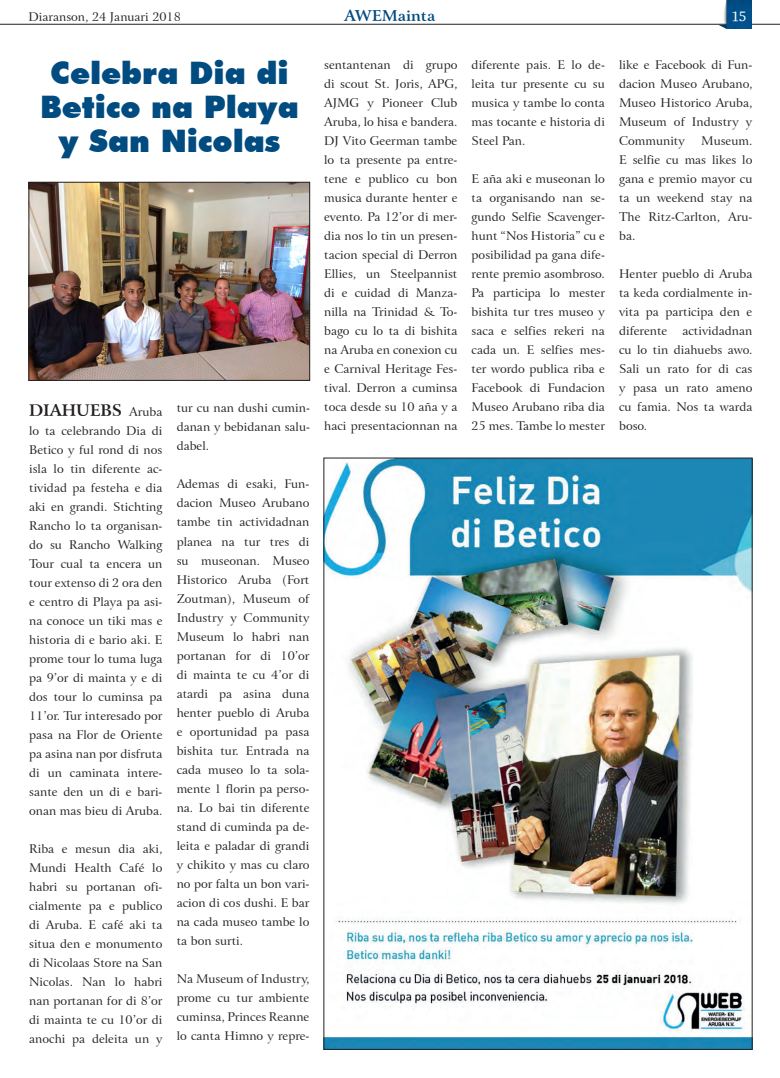
<style>
.page{position:relative;width:780px;height:1078px;background:#fff}
.page>*{position:absolute;margin:0;border:0;box-sizing:border-box;transform-origin:0 0}
.No_Spacing{font:900 31px/34.1px "Futura BT";color:#004b80;text-align:center}
.Body_Text_14{font:700 16px "Arrus BT";color:#231f20}
.t1{font:700 15px "Arrus BT";color:#004b80}
.t2{font:14px "Charter ITCTT";color:#fff}
.Body_Text_14-2{font:12px/19px "Arrus BT";color:#231f20;text-align:justify}
.s1{font-weight:400;font-size:12px}
</style>
<div class="page">
<img style="left:718px;top:0;width:33px;height:28px">
<svg style="left:751px;top:24px;width:29px;height:1px"></svg>
<hr style="left:0;top:24px;width:726px;height:1px;background:#231f20">
<img style="left:325px;top:459px;width:425px;height:588px">
<img style="left:31px;top:184px;width:277px;height:194px">
<div style="left:29px;top:182px;width:281px;height:198px;border:1px solid #231f20"></div>
<p class="Body_Text_14-2" style="left:29px;top:7px;width:154px">Diaranson, 24 Januari 2018</p>
<p class="t1" style="left:344px;top:6px;width:92px">AWEMainta</p>
<p class="t2" style="left:731px;top:7px;width:17px">15</p>
<p class="No_Spacing" style="left:40px;top:55px;width:260px">Celebra Dia di<br>Betico na Playa y San Nicolas</p>
<p class="Body_Text_14" style="left:29px;top:400px;width:135px">DIAHUEBS <span class="s1">Aruba</span></p>
<p class="Body_Text_14-2" style="left:29px;top:421px;width:135px">lo ta celebrando Dia di Betico y ful rond di nos isla lo tin diferente ac&shy;tividad pa festeha e dia aki en grandi. Stichting Rancho lo ta organisan&shy;do su Rancho Walking Tour cual ta encera un tour extenso di 2 ora den e centro di Playa pa asi&shy;na conoce un tiki mas e historia di e bario aki. E prome tour lo tuma luga pa 9’or di mainta y e di dos tour lo cuminsa pa 11’or. Tur interesado por pasa na Flor de Oriente pa asina nan por disfruta di un caminata intere&shy;sante den un di e bari&shy;onan mas bieu di Aruba.</p>
<p class="Body_Text_14-2" style="left:29px;top:839px;width:135px">Riba e mesun dia aki, Mundi Health Café lo habri su portanan ofi&shy;cialmente pa e publico di Aruba. E café aki ta situa den e monumento di Nicolaas Store na San Nicolas. Nan lo habri nan portanan for di 8’or di mainta te cu 10’or di anochi pa deleita un y</p>
<p class="Body_Text_14-2" style="left:177px;top:399px;width:135px">tur cu nan dushi cumin&shy;danan y bebidanan salu&shy;dabel.</p>
<p class="Body_Text_14-2" style="left:177px;top:475px;width:134px">Ademas di esaki, Fun&shy;dacion Museo Arubano tambe tin actividadnan planea na tur tres di su museonan. Museo Historico Aruba (Fort Zoutman), Museum of Industry y Community Museum lo habri nan portanan for di 10’or di mainta te cu 4’or di atardi pa asina duna henter pueblo di Aruba e oportunidad pa pasa bishita tur. Entrada na cada museo lo ta sola&shy;mente 1 florin pa perso&shy;na. Lo bai tin diferente stand di cuminda pa de&shy;leita e paladar di grandi y chikito y mas cu claro no por falta un bon vari&shy;acion di cos dushi. E bar na cada museo tambe lo ta bon surti.</p>
<p class="Body_Text_14-2" style="left:177px;top:969px;width:134px">Na Museum of Industry, prome cu tur ambiente cuminsa, Princes Reanne lo canta Himno y repre-</p>
<p class="Body_Text_14-2" style="left:324px;top:56px;width:135px">sentantenan di grupo di scout St. Joris, APG, AJMG y Pioneer Club Aruba, lo hisa e bandera.<br>DJ Vito Geerman tambe lo ta presente pa entre&shy;tene e publico cu bon musica durante henter e evento. Pa 12’or di mer&shy;dia nos lo tin un presen&shy;tacion special di Derron Ellies, un Steelpannist di e cuidad di Manza&shy;nilla na Trinidad &amp; To&shy;bago cu lo ta di bishita na Aruba en conexion cu e Carnival Heritage Fes&shy;tival. Derron a cuminsa toca desde su 10 aña y a haci presentacionnan na</p>
<p class="Body_Text_14-2" style="left:471px;top:55px;width:135px">diferente pais. E lo de&shy;leita tur presente cu su musica y tambe lo conta mas tocante e historia di Steel Pan.</p>
<p class="Body_Text_14-2" style="left:471px;top:169px;width:135px">E aña aki e museonan lo ta organisando nan se&shy;gundo Selfie Scavenger&shy;hunt “Nos Historia” cu e posibilidad pa gana dife&shy;rente premio asombroso.<br>Pa participa lo mester bishita tur tres museo y saca e selfies rekeri na cada un. E selfies mes&shy;ter wordo publica riba e Facebook di Fundacion Museo Arubano riba dia 25 mes. Tambe lo mester</p>
<p class="Body_Text_14-2" style="left:619px;top:55px;width:135px">like e Facebook di Fun&shy;dacion Museo Arubano, Museo Historico Aruba, Museum of Industry y Community</p>
<p class="Body_Text_14-2" style="left:619px;top:132px;width:135px;text-indent:82px">Museum.<br>E selfie cu mas likes lo gana e premio mayor cu ta un weekend stay na The Ritz-Carlton, Aru&shy;ba.</p>
<p class="Body_Text_14-2" style="left:619px;top:265px;width:135px">Henter pueblo di Aruba ta keda cordialmente in&shy;vita pa participa den e diferente</p>
<p class="Body_Text_14-2" style="left:619px;top:322px;width:135px;text-indent:63px">actividadnan cu lo tin diahuebs awo.<br>Sali un rato for di cas y pasa un rato ameno cu famia. Nos ta warda boso.</p>
</div>
